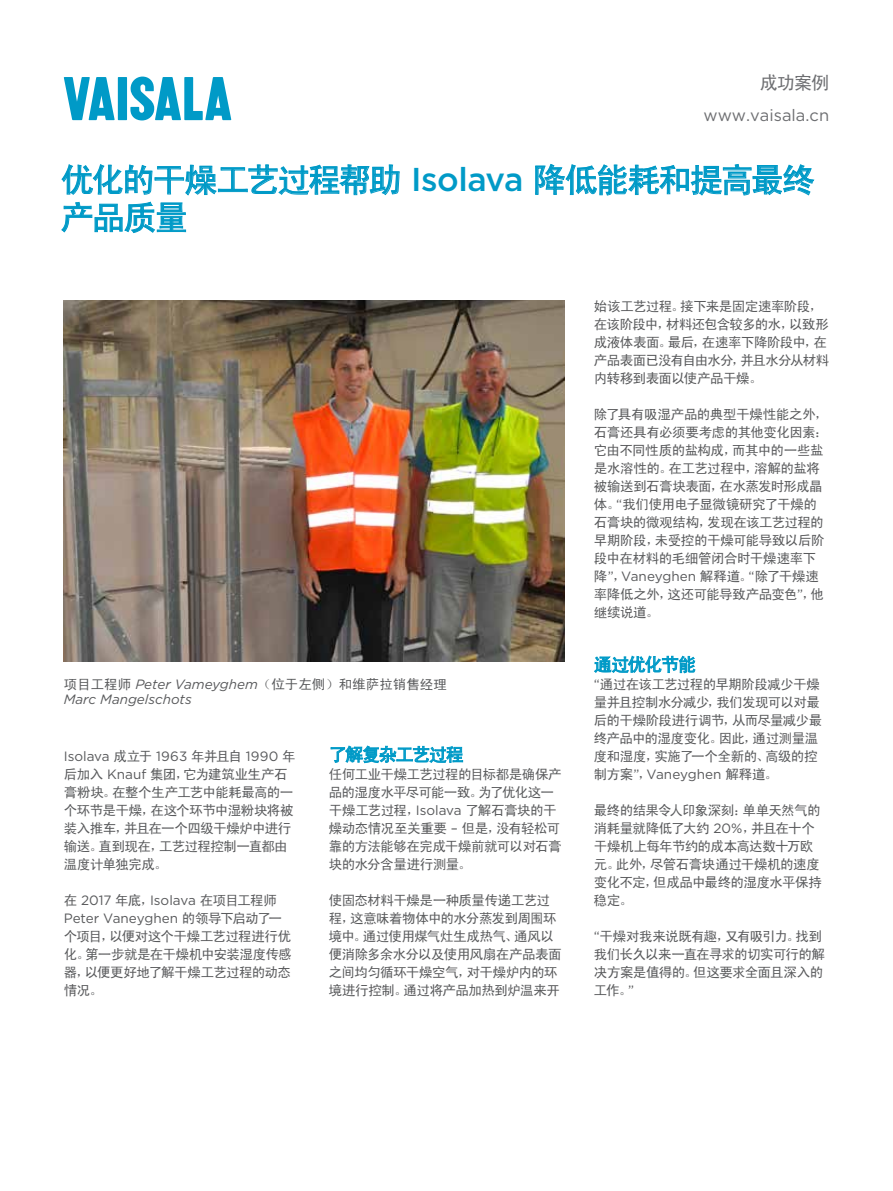
<style>
.page{position:relative;width:893px;height:1191px;background:#fff}
.page>*{position:absolute;margin:0;border:0;box-sizing:border-box;transform-origin:0 0}
.t1{font:33px/37.5px "Sim Hei";letter-spacing:-.06em;color:#009ac7}
.t2{font:18px "Sim Hei";letter-spacing:-.065em;color:#009ac7}
.t3{font:18px "Sim Hei";color:#6d6e71}
.t4{font:16.5px "Gotham";color:#6d6e71}
.t5{font:13.5px/18px "Sim Hei";letter-spacing:-.04em;color:#58595b}
.t6{font:13.5px/18px "Gotham";color:#58595b}
.t7{font:13.5px "Sim Hei";color:#58595b}
.t8{font:italic 13.5px "Gotham";color:#58595b}
.s1{font-family:"Gotham";font-weight:500}
.s2{font-family:"Gotham";font-style:italic}
.s3{font-family:"Gotham"}
.s4{font-family:"Sim Hei"}
</style>
<div class="page">
<svg style="left:64px;top:77px;width:51px;height:43px"></svg>
<div style="left:118px;top:77px;width:9px;height:43px;background:#009ac7"></div>
<svg style="left:130px;top:77px;width:101px;height:43px"></svg>
<img style="left:64px;top:301px;width:500px;height:360px">
<svg style="left:331px;top:746px;width:132px;height:16px"></svg>
<svg style="left:595px;top:656px;width:100px;height:17px"></svg>
<svg style="left:62px;top:165px;width:337px;height:30px"></svg>
<svg style="left:536px;top:164px;width:278px;height:31px"></svg>
<svg style="left:62px;top:202px;width:124px;height:31px"></svg>
<h2 class="t3" style="left:760px;top:73px;width:71px">成功案例</h2>
<p class="t4" style="left:703px;top:105px;width:127px">www.vaisala.cn</p>
<h1 class="t1" style="left:61px;top:161px;width:756px">优化的干燥工艺过程帮助 <span class="s1">Isolava</span> 降低能耗和提高最终产品质量</h1>
<p class="t7" style="left:64px;top:677px;width:385px">项目工程师 <span class="s2">Peter Vameyghem</span>（位于左侧）和维萨拉销售经理</p>
<p class="t8" style="left:64px;top:690px;width:129px">Marc Mangelschots</p>
<h2 class="t2" style="left:329px;top:745px;width:136px">了解复杂工艺过程</h2>
<p class="t5" style="left:329px;top:765px;width:234px">任何工业干燥工艺过程的目标都是确保产品的湿度水平尽可能一致。为了优化这一干燥工艺过程，<span class="s3">Isolava</span> 了解石膏块的干燥动态情况至关重要 <span class="s3">–</span> 但是，没有轻松可靠的方法能够在完成干燥前就可以对石膏块的水分含量进行测量。</p>
<p class="t5" style="left:329px;top:891px;width:234px">使固态材料干燥是一种质量传递工艺过程，这意味着物体中的水分蒸发到周围环境中。通过使用煤气灶生成热气、通风以便消除多余水分以及使用风扇在产品表面之间均匀循环干燥空气，对干燥炉内的环境进行控制。通过将产品加热到炉温来开</p>
<p class="t6" style="left:64px;top:746px;width:234px">Isolava <span class="s4">成立于</span> 1963 <span class="s4">年并且自</span> 1990 <span class="s4">年</span></p>
<p class="t5" style="left:64px;top:765px;width:231px">后加入 <span class="s3">Knauf</span> 集团，它为建筑业生产石膏粉块。在整个生产工艺中能耗最高的一个环节是干燥，在这个环节中湿粉块将被装入推车，并且在一个四级干燥炉中进行输送。直到现在，工艺过程控制一直都由温度计单独完成。</p>
<p class="t6" style="left:64px;top:890px;width:220px"><span class="s4">在</span> 2017 <span class="s4">年底，</span>Isolava <span class="s4">在项目工程师<br></span>Peter Vaneyghen <span class="s4">的领导下启动了一</span></p>
<p class="t5" style="left:64px;top:927px;width:230px;text-align:justify">个项目，以便对这个干燥工艺过程进行优化。第一步就是在干燥机中安装湿度传感器，以便更好地了解干燥工艺过程的动态情况。</p>
<p class="t5" style="left:594px;top:297px;width:237px">始该工艺过程。接下来是固定速率阶段，在该阶段中，材料还包含较多的水，以致形成液体表面。最后，在速率下降阶段中，在产品表面已没有自由水分，并且水分从材料内转移到表面以使产品干燥。</p>
<p class="t5" style="left:594px;top:405px;width:236px">除了具有吸湿产品的典型干燥性能之外，石膏还具有必须要考虑的其他变化因素：它由不同性质的盐构成，而其中的一些盐是水溶性的。在工艺过程中，溶解的盐将被输送到石膏块表面，在水蒸发时形成晶体。<span class="s3">“</span>我们使用电子显微镜研究了干燥的石膏块的微观结构，发现在该工艺过程的早期阶段，未受控的干燥可能导致以后阶段中在材料的毛细管闭合时干燥速率下降<span class="s3">”</span>，<span class="s3">Vaneyghen</span> 解释道。<span class="s3">“</span>除了干燥速率降低之外，这还可能导致产品变色<span class="s3">”</span>，他继续说道。</p>
<h2 class="t2" style="left:594px;top:655px;width:103px">通过优化节能</h2>
<p class="t5" style="left:594px;top:675px;width:230px"><span class="s3">“</span>通过在该工艺过程的早期阶段减少干燥量并且控制水分减少，我们发现可以对最后的干燥阶段进行调节，从而尽量减少最终产品中的湿度变化。因此，通过测量温度和湿度，实施了一个全新的、高级的控</p>
<p class="t6" style="left:594px;top:764px;width:186px"><span class="s4">制方案</span>”<span class="s4">，</span>Vaneyghen <span class="s4">解释道。</span></p>
<p class="t5" style="left:594px;top:801px;width:230px">最终的结果令人印象深刻：单单天然气的消耗量就降低了大约 <span class="s3">20%</span>，并且在十个干燥机上每年节约的成本高达数十万欧元。此外，尽管石膏块通过干燥机的速度变化不定，但成品中最终的湿度水平保持稳定。</p>
<p class="t5" style="left:594px;top:927px;width:233px"><span class="s3">“</span>干燥对我来说既有趣，又有吸引力。找到我们长久以来一直在寻求的切实可行的解决方案是值得的。但这要求全面且深入的工作。<span class="s3">”</span></p>
</div>
